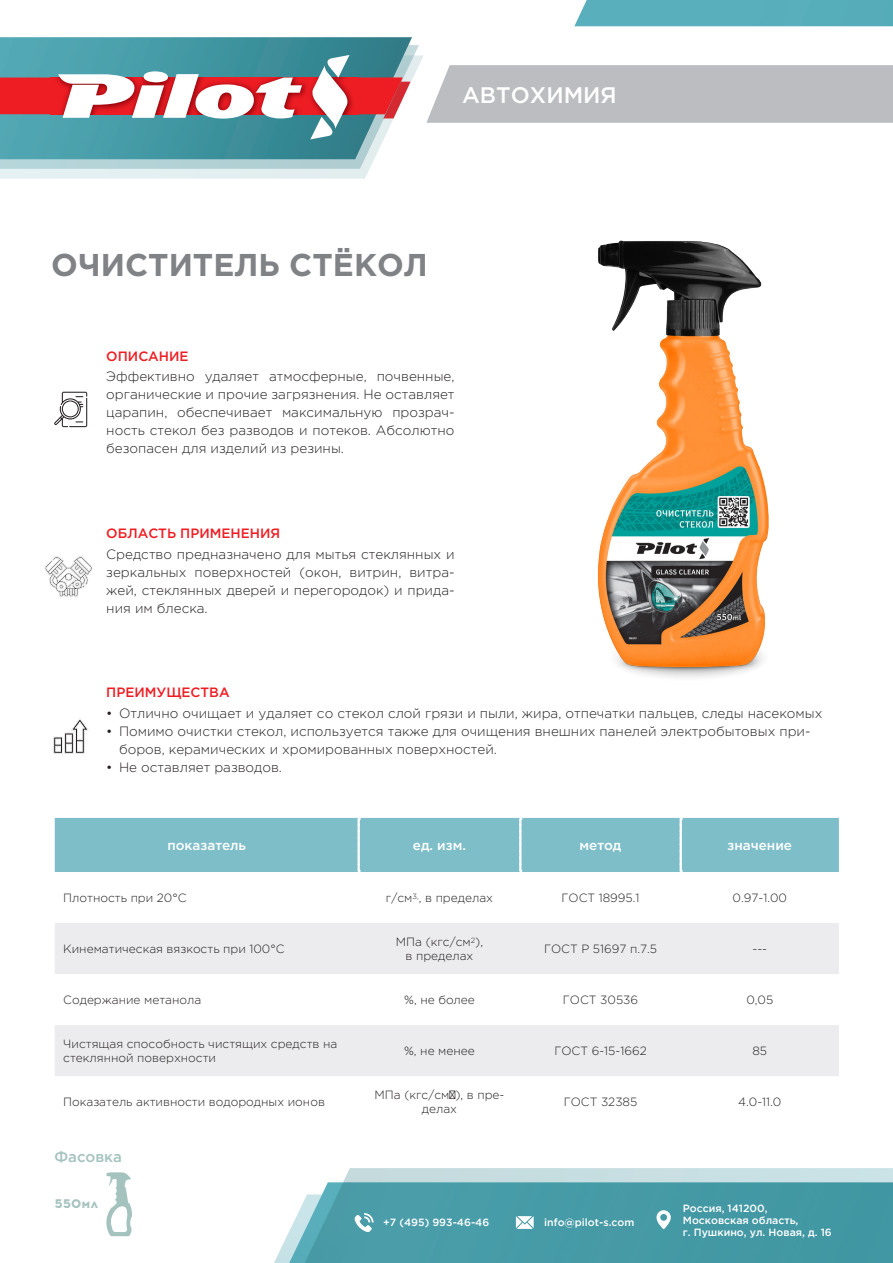
<style>
.page{position:relative;width:893px;height:1263px;background:#fff}
.page>*{position:absolute;margin:0;border:0;box-sizing:border-box;transform-origin:0 0}
.t1{font:700 31.5px "Gotham Pro";color:#808285}
.t2{font:500 22.5px "Gotham Pro";color:#fff}
.t3{font:500 15px "Gotham Pro";color:#a5c3be}
.t4{font:300 13.5px/18px "Gotham Pro";color:#231f20;text-align:justify}
.t5{font:500 13.5px "Gotham Pro";color:#ee1d23}
.t6{font:500 13.5px "Gotham Pro";color:#fff}
.t7{font:800 12.75px "Acrom";color:#a7c4c0}
.t8{font:300 12px/14.4px "Gotham Pro";color:#231f20;text-align:center}
.t9{font:500 10.5px/12px "Gotham Pro";color:#fff}
</style>
<div class="page">
<div style="left:574px;top:0;width:319px;height:26px;background:#59b0bc"></div>
<div style="left:343px;top:1168px;width:550px;height:14px;background:#c8dfe2"></div>
<div style="left:322px;top:1182px;width:571px;height:81px;background:#459aa6"></div>
<svg style="left:656px;top:1210px;width:15px;height:19px"></svg>
<svg style="left:274px;top:1194px;width:100px;height:69px"></svg>
<svg style="left:516px;top:1216px;width:18px;height:13px"></svg>
<img style="left:597px;top:240px;width:172px;height:438px">
<svg style="left:0;top:55px;width:423px;height:124px"></svg>
<svg style="left:0;top:37px;width:412px;height:122px;background:#4e9ca7"></svg>
<svg style="left:0;top:55px;width:411px;height:84px"></svg>
<svg style="left:54px;top:392px;width:33px;height:35px"></svg>
<svg style="left:45px;top:556px;width:48px;height:41px"></svg>
<svg style="left:53px;top:718px;width:36px;height:36px"></svg>
<div style="left:426px;top:65px;width:467px;height:58px;background:#bcbdc0"></div>
<svg style="left:55px;top:923px;width:784px;height:153px;fill:#ececee"></svg>
<div style="left:55px;top:818px;width:784px;height:54px;background:#7ebec9"></div>
<svg style="left:106px;top:1172px;width:26px;height:64px"></svg>
<p class="t2" style="left:462px;top:82px;width:156px">АВТОХИМИЯ</p>
<p class="t1" style="left:51px;top:247px;width:378px">ОЧИСТИТЕЛЬ СТЁКОЛ</p>
<p class="t5" style="left:106px;top:348px;width:84px">ОПИСАНИЕ</p>
<p class="t4" style="left:106px;top:368px;width:350px">Эффективно удаляет атмосферные, почвенные, органические и прочие загрязнения. Не оставляет царапин, обеспечивает максимальную прозрач&shy;ность стекол без разводов и потеков. Абсолютно безопасен для изделий из резины.</p>
<p class="t5" style="left:106px;top:525px;width:175px">ОБЛАСТЬ ПРИМЕНЕНИЯ</p>
<p class="t4" style="left:106px;top:545px;width:350px">Средство предназначено для мытья стеклянных и зеркальных поверхностей (окон, витрин, витра&shy;жей, стеклянных дверей и перегородок) и прида&shy;ния им блеска.</p>
<p class="t5" style="left:106px;top:685px;width:125px">ПРЕИМУЩЕСТВА</p>
<p class="t4" style="left:106px;top:704px;width:718px">• Отлично очищает и удаляет со стекол слой грязи и пыли, жира, отпечатки пальцев, следы насекомых</p>
<p class="t4" style="left:119px;top:722px;width:693px;text-indent:-13px">• Помимо очистки стекол, используется также для очищения внешних панелей электробытовых при&shy;боров, керамических и хромированных поверхностей.</p>
<p class="t4" style="left:106px;top:758px;width:177px">• Не оставляет разводов.</p>
<p class="t6" style="left:167px;top:837px;width:80px">показатель</p>
<p class="t6" style="left:413px;top:837px;width:55px">ед. изм.</p>
<p class="t6" style="left:580px;top:837px;width:43px">метод</p>
<p class="t6" style="left:728px;top:837px;width:66px">значение</p>
<p class="t8" style="left:63px;top:890px;width:125px">Плотность при 20°C</p>
<p class="t8" style="left:386px;top:890px;width:109px">г/см<sup>3,</sup>, в пределах</p>
<p class="t8" style="left:561px;top:890px;width:80px">ГОСТ 18995.1</p>
<p class="t8" style="left:733px;top:890px;width:56px">0.97-1.00</p>
<p class="t8" style="left:63px;top:941px;width:223px">Кинематическая вязкость при 100°С</p>
<p class="t8" style="left:396px;top:934px;width:89px">МПа (кгс/см<sup>2</sup>), в пределах</p>
<p class="t8" style="left:544px;top:941px;width:115px">ГОСТ Р 51697 п.7.5</p>
<p class="t8" style="left:752px;top:941px;width:16px">---</p>
<p class="t8" style="left:63px;top:993px;width:140px">Содержание метанола</p>
<p class="t8" style="left:404px;top:993px;width:72px">%, не более</p>
<p class="t8" style="left:563px;top:993px;width:77px">ГОСТ 30536</p>
<p class="t8" style="left:746px;top:993px;width:28px">0,05</p>
<p class="t8" style="left:63px;top:1036px;width:276px;text-align:left">Чистящая способность чистящих средств на стеклянной поверхности</p>
<p class="t8" style="left:404px;top:1044px;width:72px">%, не менее</p>
<p class="t8" style="left:554px;top:1044px;width:94px">ГОСТ 6-15-1662</p>
<p class="t8" style="left:752px;top:1044px;width:16px">85</p>
<p class="t8" style="left:63px;top:1095px;width:263px">Показатель активности водородных ионов</p>
<p class="t8" style="left:375px;top:1087px;width:131px">МПа (кгс/см²), в пре&shy;делах</p>
<p class="t8" style="left:564px;top:1095px;width:75px">ГОСТ 32385</p>
<p class="t8" style="left:738px;top:1095px;width:45px">4.0-11.0</p>
<p class="t3" style="left:54px;top:1148px;width:69px">Фасовка</p>
<p class="t7" style="left:54px;top:1194px;width:45px">550мл</p>
<p class="t9" style="left:383px;top:1216px;width:108px">+7 (495) 993-46-46</p>
<p class="t9" style="left:544px;top:1216px;width:92px">info@pilot-s.com</p>
<p class="t9" style="left:683px;top:1201px;width:150px">Россия, 141200,<br>Московская область,<br>г. Пушкино, ул. Новая, д. 16</p>
</div>
